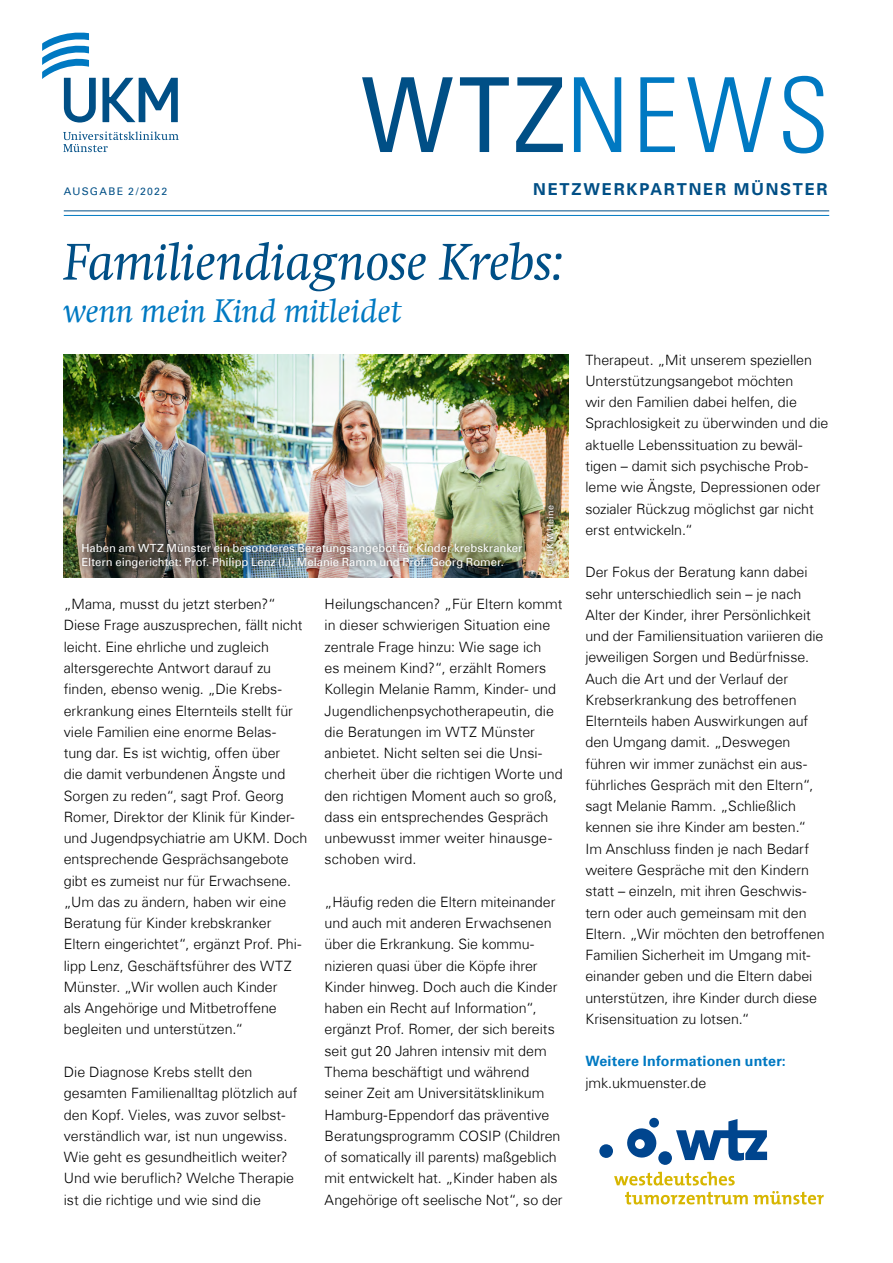
<style>
.page{position:relative;width:893px;height:1263px;background:#fff}
.page>*{position:absolute;margin:0;border:0;box-sizing:border-box;transform-origin:0 0}
.t1{font:103.5px "Univers Com 47 Light Cond";color:#0079c2}
.t2{font:italic 52.5px "Swift Com";letter-spacing:-.015em;color:#004f86}
.t3{font:italic 33px "Swift Com";letter-spacing:.005em;color:#0079c2}
.t4{font:700 16.5px "Univers Com 65";letter-spacing:.11em;color:#004f86}
.t5{font:300 14.25px/21.3px "Univers Com 45";color:#000}
.t6{font:700 14.25px "Univers Com 65";letter-spacing:.01em;color:#0079c2}
.t7{font:11.25px/13.5px "Univers Com 55 Roman";color:#fff}
.t8{font:10.5px "Univers Com 55 Roman";letter-spacing:.125em;color:#004f86}
.t9{font:9px "Univers Com 55 Roman";letter-spacing:.03em;color:#fff}
.s1{font-family:"Univers Com 57";font-stretch:condensed;color:#004f86}
</style>
<div class="page">
<svg style="left:42px;top:32px;width:54px;height:91px"></svg>
<svg style="left:102px;top:78px;width:76px;height:44px"></svg>
<svg style="left:63px;top:132px;width:116px;height:20px"></svg>
<svg style="left:614px;top:1172px;width:121px;height:13px"></svg>
<svg style="left:625px;top:1191px;width:199px;height:13px"></svg>
<svg style="left:676px;top:1119px;width:91px;height:42px"></svg>
<div style="left:649px;top:1118px;width:10px;height:10px;background:#00458e;border-radius:50%"></div>
<div style="left:599px;top:1144px;width:14px;height:14px;background:#00458e;border-radius:50%"></div>
<div style="left:658px;top:1151px;width:14px;height:14px;background:#00458e;border-radius:50%"></div>
<svg style="left:627px;top:1128px;width:30px;height:30px"></svg>
<hr style="left:64px;top:210px;width:765px;height:1px;background:#004f86">
<hr style="left:64px;top:215px;width:765px;height:1px;background:#0079c2">
<img style="left:64px;top:354px;width:504px;height:223px">
<div style="left:73px;top:535px;width:457px;height:41px;background:#000;opacity:.8"></div>
<svg style="left:542px;top:501px;width:16px;height:69px"></svg>
<h1 class="t1" style="left:361px;top:53px;width:469px"><span class="s1">WTZ</span>NEWS</h1>
<p class="t8" style="left:64px;top:184px;width:105px">AUSGABE 2/2022</p>
<p class="t4" style="left:533px;top:179px;width:296px">NETZWERKPARTNER MÜNSTER</p>
<h2 class="t2" style="left:64px;top:231px;width:502px">Familiendiagnose Krebs:</h2>
<h3 class="t3" style="left:64px;top:292px;width:340px">wenn mein Kind mitleidet</h3>
<p class="t7" style="left:81px;top:541px;width:443px">Haben am WTZ Münster ein besonderes Beratungsangebot für Kinder krebskranker<br>Eltern eingerichtet: Prof. Philipp Lenz (l.), Melanie Ramm und Prof. Georg Romer.</p>
<p class="t9" style="left:545px;top:566px;width:62px;rotate:-90deg">© UKM/Heine</p>
<p class="t5" style="left:64px;top:593px;width:245px">„Mama, musst du jetzt sterben?“ Diese Frage auszusprechen, fällt nicht leicht. Eine ehrliche und zugleich altersgerechte Antwort darauf zu finden, ebenso wenig. „Die Krebs&shy;erkrankung eines Elternteils stellt für viele Familien eine enorme Belas&shy;tung dar. Es ist wichtig, offen über<br>die damit verbundenen Ängste und Sorgen zu reden“, sagt Prof. Georg Romer, Direktor der Klinik für Kinder&shy;und Jugendpsychiatrie am UKM. Doch entsprechende Gesprächsangebote gibt es zumeist nur für Erwachsene. „Um das zu ändern, haben wir eine Beratung für Kinder krebskranker Eltern eingerichtet“, ergänzt Prof. Phi&shy;lipp Lenz, Geschäftsführer des WTZ Münster. „Wir wollen auch Kinder<br>als Angehörige und Mitbetroffene begleiten und unterstützen.“</p>
<p class="t5" style="left:64px;top:1061px;width:235px">Die Diagnose Krebs stellt den gesamten Familienalltag plötzlich auf den Kopf. Vieles, was zuvor selbst&shy;verständlich war, ist nun ungewiss.<br>Wie geht es gesundheitlich weiter?<br>Und wie beruflich? Welche Therapie ist die richtige und wie sind die</p>
<p class="t5" style="left:325px;top:593px;width:240px">Heilungschancen? „Für Eltern kommt in dieser schwierigen Situation eine zentrale Frage hinzu: Wie sage ich<br>es meinem Kind?“, erzählt Romers Kollegin Melanie Ramm, Kinder- und Jugendlichenpsychotherapeutin, die die Beratungen im WTZ Münster anbietet. Nicht selten sei die Unsi&shy;cherheit über die richtigen Worte und den richtigen Moment auch so groß, dass ein entsprechendes Gespräch unbewusst immer weiter hinausge&shy;schoben wird.</p>
<p class="t5" style="left:325px;top:891px;width:240px">„Häufig reden die Eltern miteinander und auch mit anderen Erwachsenen über die Erkrankung. Sie kommu&shy;nizieren quasi über die Köpfe ihrer Kinder hinweg. Doch auch die Kinder haben ein Recht auf Information“, ergänzt Prof. Romer, der sich bereits seit gut 20 Jahren intensiv mit dem Thema beschäftigt und während seiner Zeit am Universitätsklinikum Hamburg-Eppendorf das präventive Beratungsprogramm COSIP (Children of somatically ill parents) maßgeblich mit entwickelt hat. „Kinder haben als Angehörige oft seelische Not“, so der</p>
<p class="t5" style="left:585px;top:349px;width:245px">Therapeut. „Mit unserem speziellen Unterstützungsangebot möchten<br>wir den Familien dabei helfen, die Sprachlosigkeit zu überwinden und die aktuelle Lebenssituation zu bewäl&shy;tigen – damit sich psychische Prob&shy;leme wie Ängste, Depressionen oder sozialer Rückzug möglichst gar nicht erst entwickeln.“</p>
<p class="t5" style="left:585px;top:562px;width:241px">Der Fokus der Beratung kann dabei sehr unterschiedlich sein – je nach Alter der Kinder, ihrer Persönlichkeit und der Familiensituation variieren die jeweiligen Sorgen und Bedürfnisse.<br>Auch die Art und der Verlauf der Krebserkrankung des betroffenen Elternteils haben Auswirkungen auf den Umgang damit. „Deswegen führen wir immer zunächst ein aus&shy;führliches Gespräch mit den Eltern“, sagt Melanie Ramm. „Schließlich kennen sie ihre Kinder am besten.“ Im Anschluss finden je nach Bedarf weitere Gespräche mit den Kindern statt – einzeln, mit ihren Geschwis&shy;tern oder auch gemeinsam mit den Eltern. „Wir möchten den betroffenen Familien Sicherheit im Umgang mit&shy;einander geben und die Eltern dabei unterstützen, ihre Kinder durch diese Krisensituation zu lotsen.“</p>
<p class="t6" style="left:585px;top:1053px;width:202px">Weitere Informationen unter:</p>
<p class="t5" style="left:585px;top:1072px;width:122px">jmk.ukmuenster.de</p>
</div>
